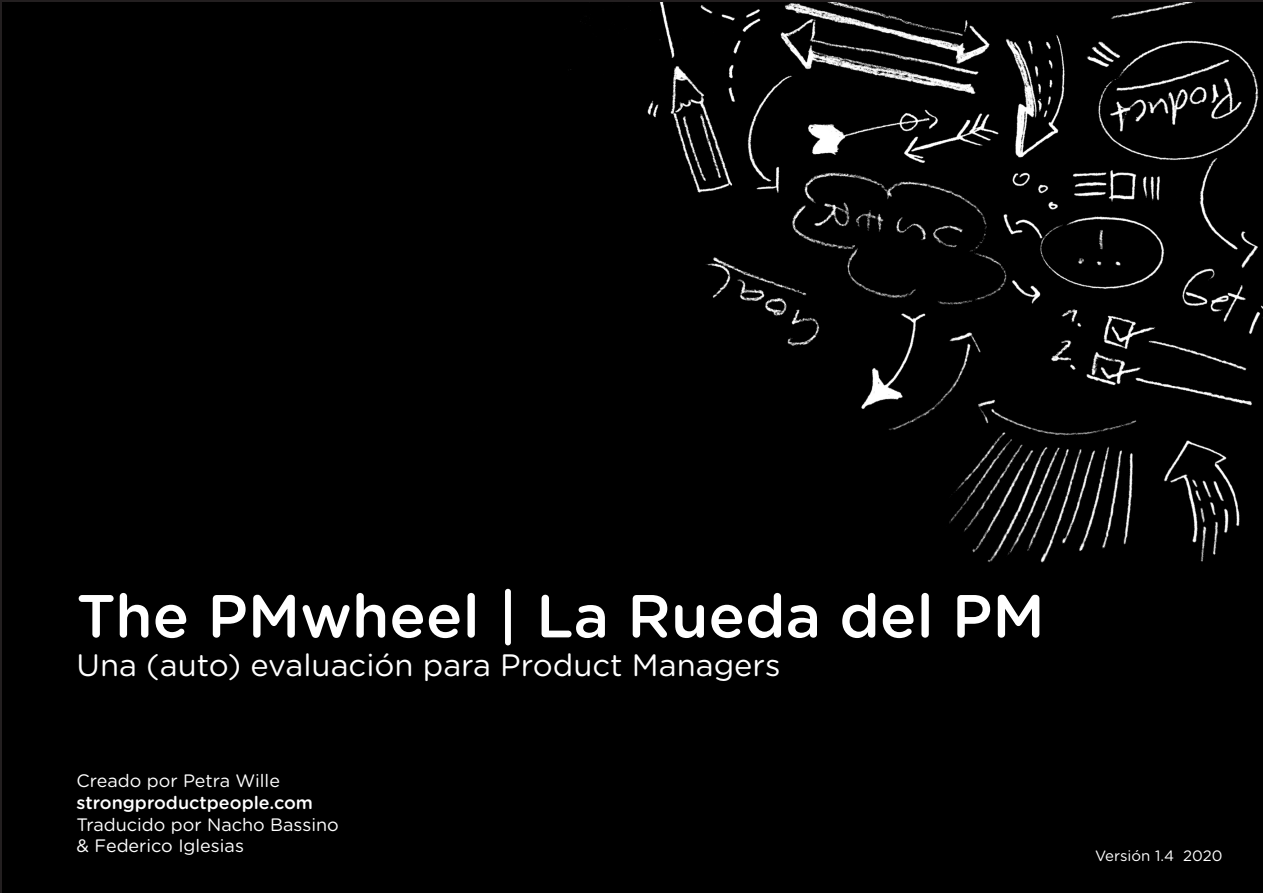
<style>
.page{position:relative;width:1263px;height:893px;background:#fff}
.page>*{position:absolute;margin:0;border:0;box-sizing:border-box;transform-origin:0 0}
.t1{font:500 60.45px "Gotham Rounded";color:#fff}
.t2{font:30.9px "Gotham Rounded";color:#fff}
.t3{font:18px/21.6px "Gotham Rounded";color:#fff}
.t4{font:500 18px "Gotham Rounded";color:#fff}
.t5{font:15px "Gotham Rounded";color:#fff}
</style>
<div class="page">
<div style="left:2px;top:2px;width:1261px;height:891px;background:#000"></div>
<h1 class="t1" style="left:77px;top:573px;width:970px">The PMwheel | La Rueda del PM</h1>
<h2 class="t2" style="left:77px;top:643px;width:705px">Una (auto) evaluación para Product Managers</h2>
<p class="t3" style="left:77px;top:769px;width:205px">Creado por Petra Wille</p>
<p class="t4" style="left:77px;top:790px;width:238px">strongproductpeople.com</p>
<p class="t3" style="left:77px;top:813px;width:264px">Traducido por Nacho Bassino &amp; Federico Iglesias</p>
<p class="t5" style="left:1095px;top:845px;width:129px">Versión 1.4 2020</p>
</div>
